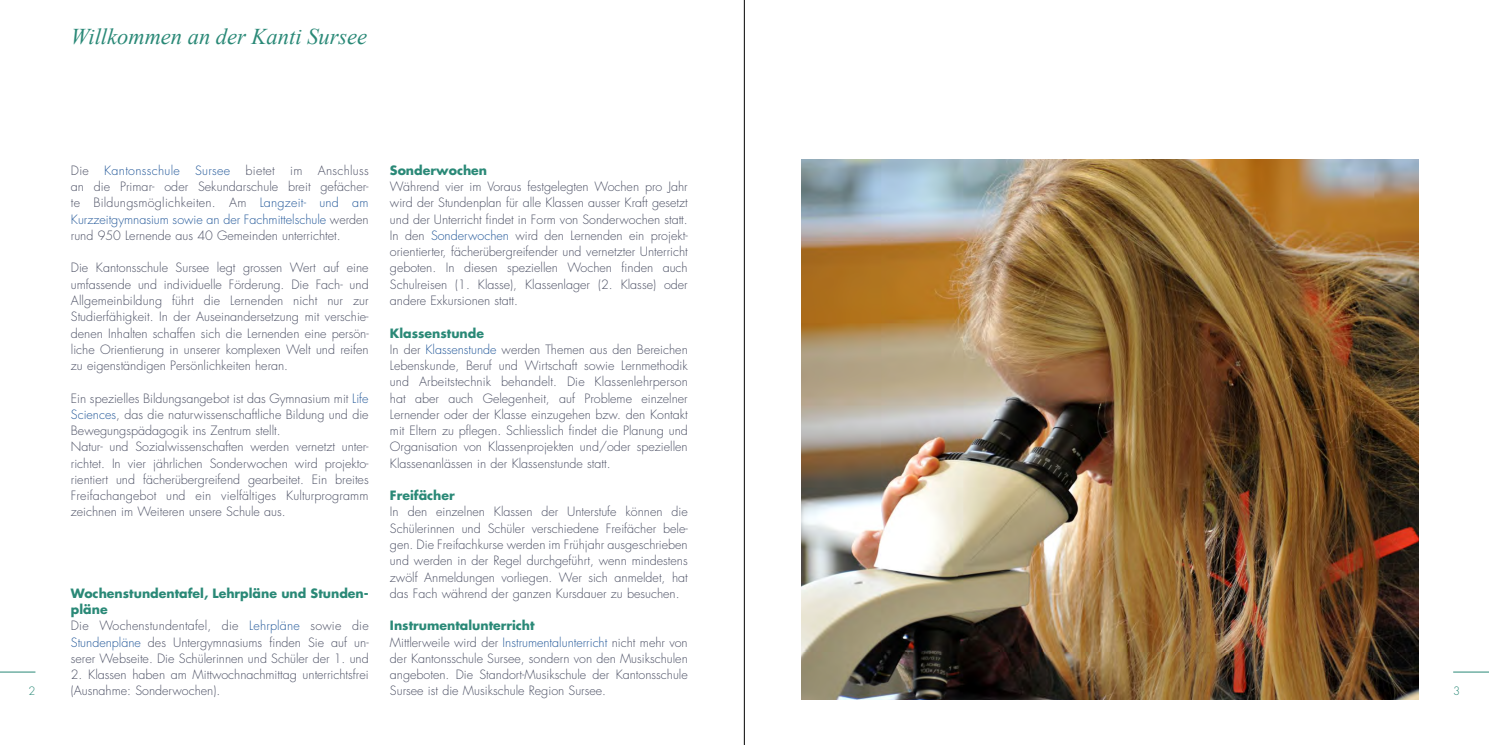
<style>
.page{position:relative;width:1489px;height:745px;background:#fff}
.page>*{position:absolute;margin:0;border:0;box-sizing:border-box;transform-origin:0 0}
.t1{font:italic 22.5px "Times New Roman";color:#2a8977}
.t2{font:300 12.5px/16.2px "Futura Luzern";color:#4d5165}
.t3{font:700 12.5px "Futura Luzern";color:#2a8977}
.t4{font:300 11.25px "Futura Luzern";color:#2a8977}
.s1{color:#275b9b}
.s2{font-weight:700;color:#2a8977}
</style>
<div class="page">
<hr style="left:0;top:671px;width:35px;height:1px;background:#2a8977">
<hr style="left:1452px;top:671px;width:36px;height:1px;background:#2a8977">
<hr style="left:744px;top:0;width:1px;height:744px;background:#000">
<img style="left:801px;top:159px;width:616px;height:540px">
<h1 class="t1" style="left:71px;top:21px;width:298px">Willkommen an der Kanti Sursee</h1>
<p class="t3" style="left:390px;top:162px;width:99px">Sonderwochen</p>
<p class="t2" style="left:390px;top:179px;width:299px;text-align:justify">Während vier im Voraus festgelegten Wochen pro Jahr wird der Stundenplan für alle Klassen ausser Kraft gesetzt und der Unterricht findet in Form von Sonderwochen statt.<br>In den <span class="s1">Sonderwochen</span> wird den Lernenden ein projekt&shy;orientierter, fächerübergreifender und vernetzter Unterricht geboten. In diesen speziellen Wochen finden auch Schulreisen (1. Klasse), Klassenlager (2. Klasse) oder andere Exkursionen statt.</p>
<p class="t2" style="left:390px;top:325px;width:299px"><span class="s2">Klassenstunde<br></span>In der <span class="s1">Klassenstunde</span> werden Themen aus den Bereichen Lebenskunde, Beruf und Wirtschaft sowie Lernmethodik und Arbeitstechnik behandelt. Die Klassenlehrperson hat aber auch Gelegenheit, auf Probleme einzelner Lernender oder der Klasse einzugehen bzw. den Kontakt mit Eltern zu pflegen. Schliesslich findet die Planung und Organisation von Klassenprojekten und/oder speziellen Klassenanlässen in der Klassenstunde statt.</p>
<p class="t3" style="left:390px;top:487px;width:66px">Freifächer</p>
<p class="t2" style="left:390px;top:504px;width:299px;text-align:justify">In den einzelnen Klassen der Unterstufe können die Schülerinnen und Schüler verschiedene Freifächer bele&shy;gen. Die Freifachkurse werden im Frühjahr ausgeschrieben und werden in der Regel durchgeführt, wenn mindestens zwölf Anmeldungen vorliegen. Wer sich anmeldet, hat das Fach während der ganzen Kursdauer zu besuchen.</p>
<p class="t2" style="left:390px;top:617px;width:299px"><span class="s2">Instrumentalunterricht<br></span>Mittlerweile wird der <span class="s1">Instrumentalunterricht</span> nicht mehr von der Kantonsschule Sursee, sondern von den Musikschulen angeboten. Die Standort-Musikschule der Kantonsschule Sursee ist die Musikschule Region Sursee.</p>
<p class="t2" style="left:71px;top:162px;width:299px;text-align:justify">Die <span class="s1">Kantonsschule Sursee</span> bietet im Anschluss an die Primar- oder Sekundarschule breit gefächer&shy;te Bildungsmöglichkeiten. Am <span class="s1">Langzeit- und am Kurzzeitgymnasium sowie an der Fachmittelschule</span> werden rund 950 Lernende aus 40 Gemeinden unterrichtet.</p>
<p class="t2" style="left:71px;top:260px;width:299px;text-align:justify">Die Kantonsschule Sursee legt grossen Wert auf eine umfassende und individuelle Förderung. Die Fach- und Allgemeinbildung führt die Lernenden nicht nur zur Studierfähigkeit. In der Auseinandersetzung mit verschie&shy;denen Inhalten schaffen sich die Lernenden eine persön&shy;liche Orientierung in unserer komplexen Welt und reifen zu eigenständigen Persönlichkeiten heran.</p>
<p class="t2" style="left:71px;top:390px;width:299px">Ein spezielles Bildungsangebot ist das Gymnasium mit <span class="s1">Life Sciences</span>, das die naturwissenschaftliche Bildung und die Bewegungspädagogik ins Zentrum stellt.<br>Natur- und Sozialwissenschaften werden vernetzt unter&shy;richtet. In vier jährlichen Sonderwochen wird projekto&shy;rientiert und fächerübergreifend gearbeitet. Ein breites Freifachangebot und ein vielfältiges Kulturprogramm zeichnen im Weiteren unsere Schule aus.</p>
<p class="t2" style="left:71px;top:585px;width:299px"><span class="s2">Wochenstundentafel, Lehrpläne und Stunden&shy;pläne<br></span>Die Wochenstundentafel, die <span class="s1">Lehrpläne</span> sowie die <span class="s1">Stundenpläne</span> des Untergymnasiums finden Sie auf un&shy;serer Webseite. Die Schülerinnen und Schüler der 1. und</p>
<p class="t2" style="left:71px;top:666px;width:299px">2. Klassen haben am Mittwochnachmittag unterrichtsfrei (Ausnahme: Sonderwochen).</p>
<p class="t4" style="left:28px;top:684px;width:8px">2</p>
<p class="t4" style="left:1452px;top:684px;width:8px">3</p>
</div>
